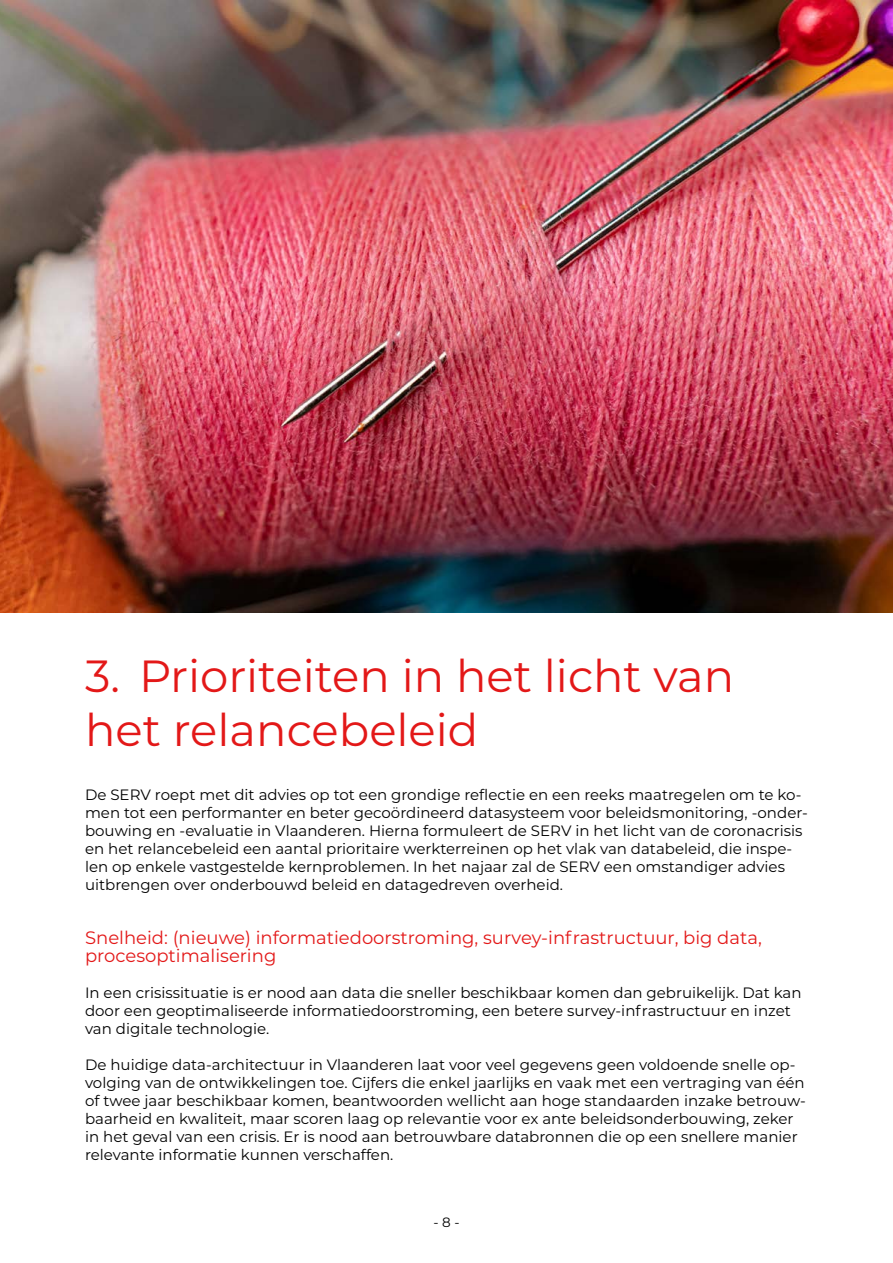
<style>
.page{position:relative;width:893px;height:1263px;background:#fff}
.page>*{position:absolute;margin:0;border:0;box-sizing:border-box;transform-origin:0 0}
.t1{font:45px/54px "Montserrat";color:#e31818}
.t2{font:18px/18px "Montserrat";color:#e31818}
.t3{font:15px/18px "Montserrat";color:#000}
.t4{font:13.5px "Montserrat";color:#000}
</style>
<div class="page">
<img style="left:0;top:0;width:893px;height:612px">
<h1 class="t1" style="left:85px;top:647px;width:651px">3. Prioriteiten in het licht van het relancebeleid</h1>
<p class="t3" style="left:85px;top:785px;width:724px">De SERV roept met dit advies op tot een grondige reflectie en een reeks maatregelen om te ko&shy;men tot een performanter en beter gecoördineerd datasysteem voor beleidsmonitoring, -onder&shy;bouwing en -evaluatie in Vlaanderen. Hierna formuleert de SERV in het licht van de coronacrisis en het relancebeleid een aantal prioritaire werkterreinen op het vlak van databeleid, die inspe&shy;len op enkele vastgestelde kernproblemen. In het najaar zal de SERV een omstandiger advies uitbrengen over onderbouwd beleid en datagedreven overheid.</p>
<p class="t2" style="left:85px;top:928px;width:678px">Snelheid: (nieuwe) informatiedoorstroming, survey-infrastructuur, big data, procesoptimalisering</p>
<p class="t3" style="left:85px;top:983px;width:718px">In een crisissituatie is er nood aan data die sneller beschikbaar komen dan gebruikelijk. Dat kan door een geoptimaliseerde informatiedoorstroming, een betere survey-infrastructuur en inzet van digitale technologie.</p>
<p class="t3" style="left:85px;top:1055px;width:722px">De huidige data-architectuur in Vlaanderen laat voor veel gegevens geen voldoende snelle op&shy;volging van de ontwikkelingen toe. Cijfers die enkel jaarlijks en vaak met een vertraging van één of twee jaar beschikbaar komen, beantwoorden wellicht aan hoge standaarden inzake betrouw&shy;baarheid en kwaliteit, maar scoren laag op relevantie voor ex ante beleidsonderbouwing, zeker in het geval van een crisis. Er is nood aan betrouwbare databronnen die op een snellere manier relevante informatie kunnen verschaffen.</p>
<p class="t4" style="left:433px;top:1213px;width:28px">- 8 -</p>
</div>
